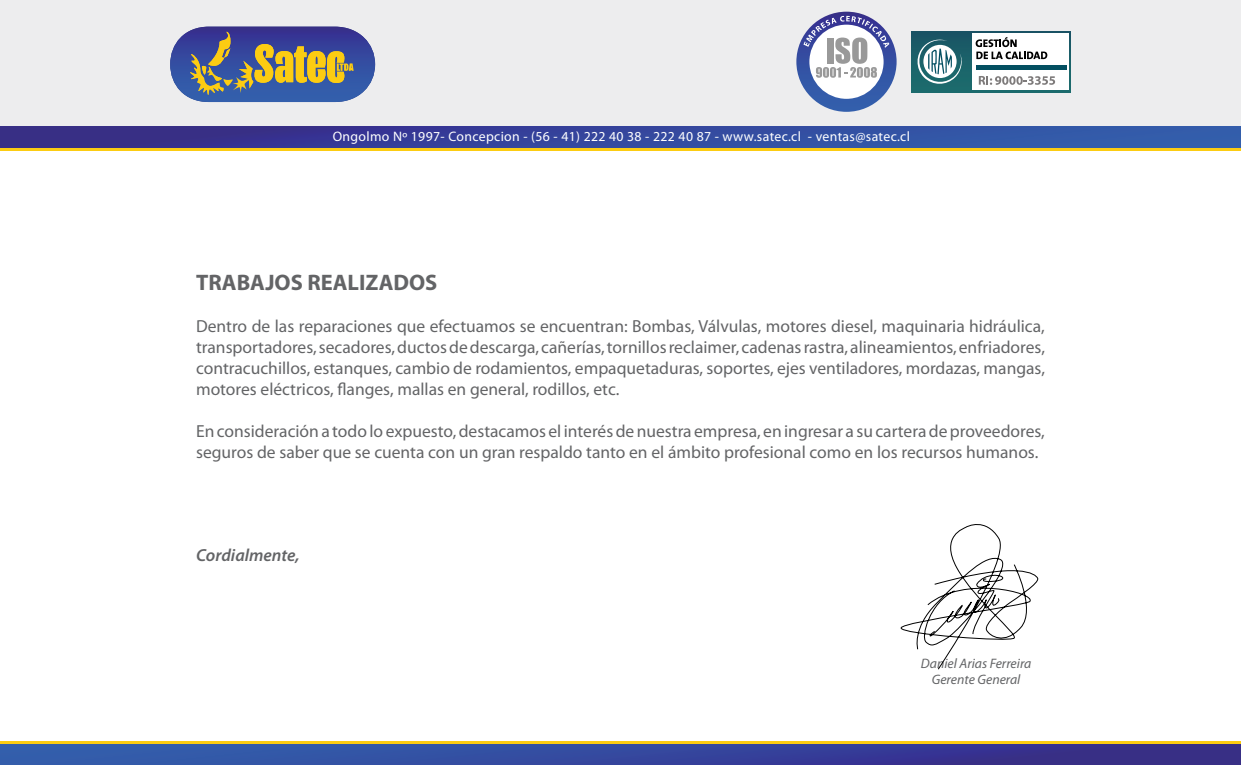
<style>
.page{position:relative;width:1241px;height:765px;background:#fff}
.page>*{position:absolute;margin:0;border:0;box-sizing:border-box;transform-origin:0 0}
.t1{font:700 22.5px "Myriad Pro";color:#636466}
.t2{font:17.5px/21px "Myriad Pro";color:#636466;text-align:justify}
.t3{font:italic 600 17.5px "Myriad Pro";color:#636466}
.t4{font:13.75px "Myriad Pro";letter-spacing:.025em;color:#fff}
.t5{font:italic 13.75px/16.5px "Myriad Pro";color:#636466;text-align:center}
</style>
<div class="page">
<svg style="left:900px;top:524px;width:139px;height:146px"></svg>
<div style="left:0;top:0;width:1240px;height:127px;background:#ededee"></div>
<div style="left:0;top:127px;width:1240px;height:21px;background:linear-gradient(to right,#382985,#3263b1)"></div>
<hr style="left:0;top:148px;width:1240px;height:3px;background:#fccc12">
<svg style="left:170px;top:27px;width:205px;height:75px"></svg>
<svg style="left:796px;top:12px;width:100px;height:100px"></svg>
<div style="left:809px;top:25px;width:74px;height:74px;background:#fff;border-radius:50%"></div>
<svg style="left:803px;top:16px;width:86px;height:62px"></svg>
<svg style="left:911px;top:31px;width:159px;height:61px"></svg>
<div style="left:972px;top:34px;width:96px;height:56px;background:#fff"></div>
<hr style="left:976px;top:65px;width:90px;height:4px;background:#034f61">
<svg style="left:975px;top:37px;width:72px;height:22px"></svg>
<svg style="left:915px;top:38px;width:48px;height:48px"></svg>
<svg style="left:978px;top:76px;width:76px;height:9px"></svg>
<div style="left:0;top:744px;width:1240px;height:21px;background:linear-gradient(to right,#3263b1,#382986)"></div>
<hr style="left:0;top:741px;width:1240px;height:3px;background:#fccc12">
<p class="t4" style="left:332px;top:128px;width:578px">Ongolmo Nº 1997- Concepcion - (56 - 41) 222 40 38 - 222 40 87 - www.satec.cl - ventas@satec.cl</p>
<p class="t1" style="left:196px;top:267px;width:243px">TRABAJOS REALIZADOS</p>
<p class="t2" style="left:196px;top:315px;width:850px">Dentro de las reparaciones que efectuamos se encuentran: Bombas, Válvulas, motores diesel, maquinaria hidráulica, transportadores, secadores, ductos de descarga, cañerías, tornillos reclaimer, cadenas rastra, alineamientos, enfriadores, contracuchillos, estanques, cambio de rodamientos, empaquetaduras, soportes, ejes ventiladores, mordazas, mangas, motores eléctricos, flanges, mallas en general, rodillos, etc.</p>
<p class="t2" style="left:196px;top:420px;width:850px">En consideración a todo lo expuesto, destacamos el interés de nuestra empresa, en ingresar a su cartera de proveedores, seguros de saber que se cuenta con un gran respaldo tanto en el ámbito profesional como en los recursos humanos.</p>
<p class="t3" style="left:196px;top:544px;width:105px">Cordialmente,</p>
<p class="t5" style="left:920px;top:655px;width:112px">Daniel Arias Ferreira<br>Gerente General</p>
</div>
